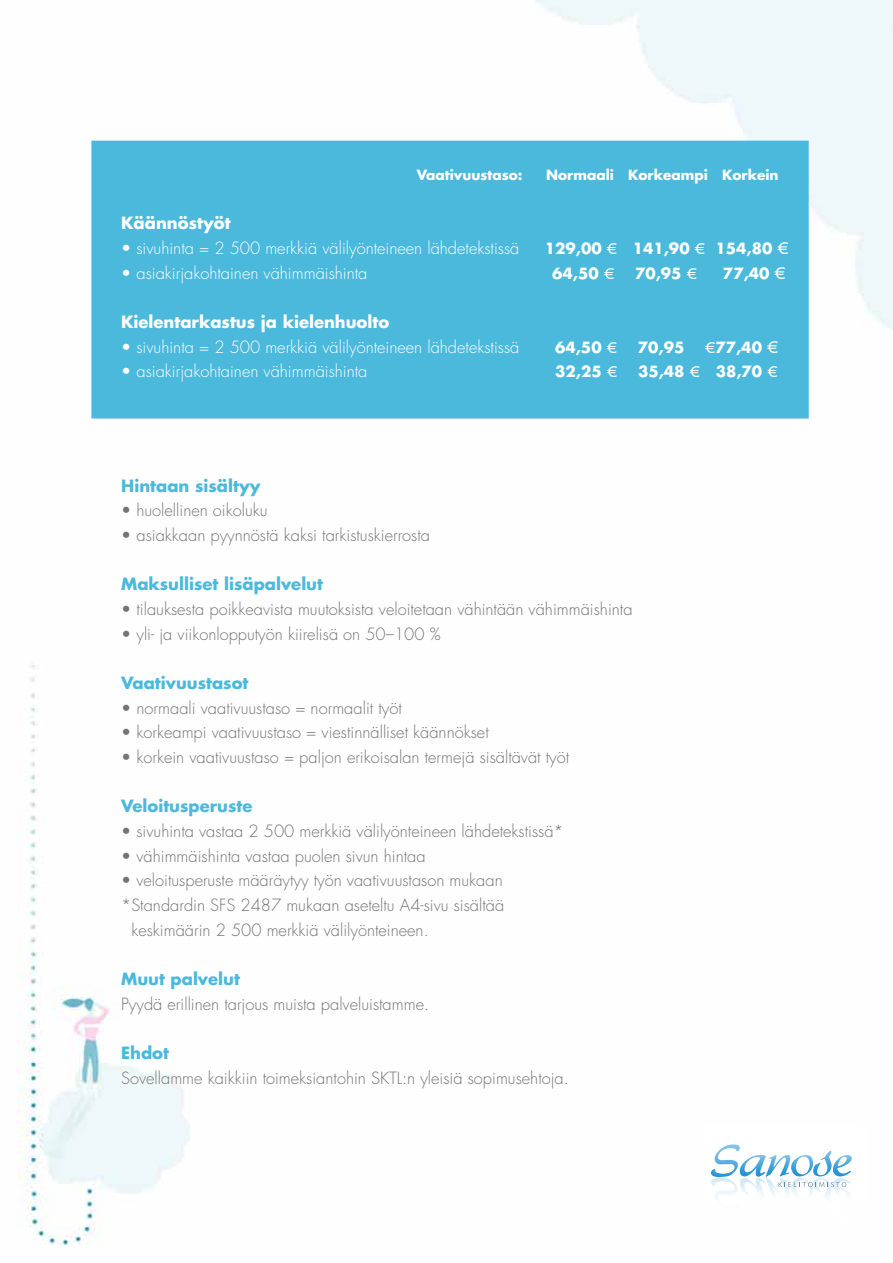
<style>
.page{position:relative;width:893px;height:1263px;background:#fff}
.page>*{position:absolute;margin:0;border:0;box-sizing:border-box;transform-origin:0 0}
.t1{font:300 16.5px "Futura";color:#757474}
.t2{font:300 16.5px "Futura";color:#fff}
.t3{font:700 16.5px "Futura";color:#4bb9dc}
.t4{font:700 16.5px "Futura";color:#fff}
.t5{font:700 15px "Futura";color:#fff}
.t6{font:700 13.65px "Futura";color:#fff}
.s1{font-weight:300;font-size:16.5px}
</style>
<div class="page">
<img style="left:17px;top:0;width:876px;height:1246px">
<div style="left:91px;top:141px;width:718px;height:278px;background:#4bb9dc;border:2px solid #4bb9dc"></div>
<svg style="left:696px;top:1123px;width:173px;height:102px"></svg>
<p class="t6" style="left:417px;top:165px;width:107px">Vaativuustaso:</p>
<p class="t6" style="left:546px;top:165px;width:234px">Normaali Korkeampi Korkein</p>
<p class="t4" style="left:121px;top:212px;width:111px">Käännöstyöt</p>
<p class="t2" style="left:121px;top:237px;width:400px">• sivuhinta = 2 500 merkkiä välilyönteineen lähdetekstissä</p>
<p class="t5" style="left:545px;top:238px;width:69px">129,00 €</p>
<p class="t5" style="left:633px;top:238px;width:141px">141,90 € 154,80</p>
<p class="t2" style="left:121px;top:262px;width:248px">• asiakirjakohtainen vähimmäishinta</p>
<p class="t5" style="left:552px;top:263px;width:58px">64,50 €</p>
<p class="t5" style="left:635px;top:263px;width:58px">70,95 €</p>
<p class="t5" style="left:723px;top:263px;width:58px">77,40 <span class="s1">€</span></p>
<p class="t4" style="left:121px;top:310px;width:270px">Kielentarkastus ja kielenhuolto</p>
<p class="t2" style="left:121px;top:336px;width:400px">• sivuhinta = 2 500 merkkiä välilyönteineen lähdetekstissä</p>
<p class="t5" style="left:555px;top:337px;width:58px">64,50 €</p>
<p class="t5" style="left:638px;top:337px;width:48px">70,95</p>
<p class="t5" style="left:705px;top:337px;width:69px">€ 77,40 <span class="s1">€</span></p>
<p class="t2" style="left:121px;top:361px;width:248px">• asiakirjakohtainen vähimmäishinta</p>
<p class="t5" style="left:555px;top:361px;width:58px">32,25 €</p>
<p class="t5" style="left:638px;top:361px;width:58px">35,48 €</p>
<p class="t5" style="left:716px;top:361px;width:58px">38,70 €</p>
<p class="t3" style="left:121px;top:474px;width:141px">Hintaan sisältyy</p>
<p class="t1" style="left:121px;top:500px;width:148px">• huolellinen oikoluku</p>
<p class="t1" style="left:121px;top:524px;width:310px">• asiakkaan pyynnöstä kaksi tarkistuskierrosta</p>
<p class="t3" style="left:121px;top:573px;width:203px">Maksulliset lisäpalvelut</p>
<p class="t1" style="left:121px;top:598px;width:513px">• tilauksesta poikkeavista muutoksista veloitetaan vähintään vähimmäishinta</p>
<p class="t1" style="left:121px;top:623px;width:321px">• yli- ja viikonlopputyön kiirelisä on 50–100 %</p>
<p class="t3" style="left:121px;top:671px;width:129px">Vaativuustasot</p>
<p class="t1" style="left:121px;top:697px;width:282px">• normaali vaativuustaso = normaalit työt</p>
<p class="t1" style="left:121px;top:722px;width:369px">• korkeampi vaativuustaso = viestinnälliset käännökset</p>
<p class="t1" style="left:121px;top:746px;width:450px">• korkein vaativuustaso = paljon erikoisalan termejä sisältävät työt</p>
<p class="t3" style="left:121px;top:795px;width:133px">Veloitusperuste</p>
<p class="t1" style="left:121px;top:820px;width:444px">• sivuhinta vastaa 2 500 merkkiä välilyönteineen lähdetekstissä*</p>
<p class="t1" style="left:121px;top:845px;width:306px">• vähimmäishinta vastaa puolen sivun hintaa</p>
<p class="t1" style="left:121px;top:870px;width:383px">• veloitusperuste määräytyy työn vaativuustason mukaan</p>
<p class="t1" style="left:121px;top:894px;width:384px">*Standardin SFS 2487 mukaan aseteltu A4-sivu sisältää</p>
<p class="t1" style="left:131px;top:919px;width:299px">keskimäärin 2 500 merkkiä välilyönteineen.</p>
<p class="t3" style="left:121px;top:967px;width:120px">Muut palvelut</p>
<p class="t1" style="left:121px;top:993px;width:309px">Pyydä erillinen tarjous muista palveluistamme.</p>
<p class="t3" style="left:121px;top:1041px;width:49px">Ehdot</p>
<p class="t1" style="left:121px;top:1067px;width:449px">Sovellamme kaikkiin toimeksiantohin SKTL:n yleisiä sopimusehtoja.</p>
</div>
